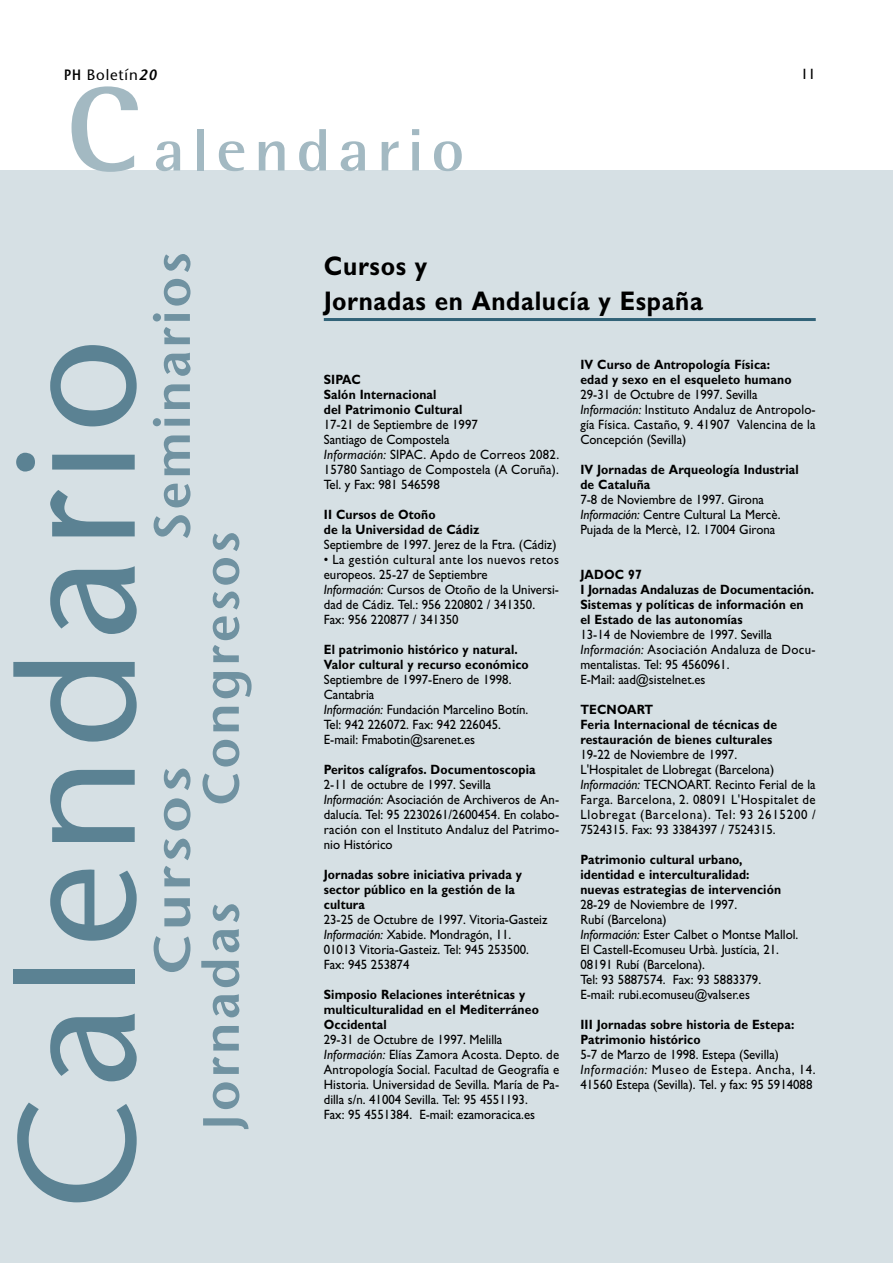
<style>
.page{position:relative;width:893px;height:1263px;background:#fff}
.page>*{position:absolute;margin:0;border:0;box-sizing:border-box;transform-origin:0 0}
.t1{font:165px "Stone Sans";letter-spacing:.055em;color:#5b8293}
.t2{font:700 60px "Rotis Semi Sans";letter-spacing:.105em;color:#a3b9c2;scale:1.1 1}
.t3{font:600 51px "Stone Sans";letter-spacing:.055em;color:#7092a1}
.t4{font:600 51px "Stone Sans";letter-spacing:.055em;color:#7092a1;scale:1.2 1}
.t5{font:700 27px/34.5px "Gill Sans";letter-spacing:.025em;color:#000;scale:.9 1}
.t6{font:15px "Stone Sans";letter-spacing:.055em;color:#000}
.t7{font:15px "Gill Sans";color:#000}
.t8{font:13.5px/15px "Gill Sans";color:#000;scale:.95 1}
.t9{font:700 13.5px/15px "Gill Sans";letter-spacing:.01em;color:#000;scale:.9 1}
.s1{font-weight:600}
.s2{font-weight:600;font-style:italic}
.s3{font-size:120px}
.s4{font-style:italic}
</style>
<div class="page">
<div style="left:0;top:170px;width:892px;height:1093px;background:#d6e0e4"></div>
<hr style="left:324px;top:318px;width:491px;height:3px;background:#326378">
<p class="t6" style="left:64px;top:70px;width:94px"><span class="s1">PH</span> Boletín<span class="s2">20</span></p>
<p class="t7" style="left:800px;top:68px;width:16px">11</p>
<h2 class="t2" style="left:65px;top:128px;width:364px"><span class="s3">C</span>alendario</h2>
<h1 class="t1" style="left:17px;top:1210px;width:873px;rotate:-90deg">Calendario</h1>
<h3 class="t3" style="left:152px;top:541px;width:290px;rotate:-90deg">Seminarios</h3>
<h3 class="t4" style="left:152px;top:975px;width:175px;rotate:-90deg">Cursos</h3>
<h3 class="t3" style="left:201px;top:806px;width:276px;rotate:-90deg">Congresos</h3>
<h3 class="t3" style="left:201px;top:1130px;width:229px;rotate:-90deg">Jornadas</h3>
<h3 class="t5" style="left:324px;top:252px;width:423px">Cursos y<br>Jornadas en Andalucía y España</h3>
<p class="t9" style="left:324px;top:373px;width:155px">SIPAC<br>Salón Internacional<br>del Patrimonio Cultural</p>
<p class="t8" style="left:324px;top:418px;width:249px">17-21 de Septiembre de 1997<br>Santiago de Compostela<br><span class="s4">Información:</span> SIPAC. Apdo de Correos 2082.<br>15780 Santiago de Compostela (A Coruña).<br>Tel. y Fax: 981 546598</p>
<p class="t9" style="left:324px;top:508px;width:174px">II Cursos de Otoño<br>de la Universidad de Cádiz</p>
<p class="t8" style="left:324px;top:538px;width:246px">Septiembre de 1997. Jerez de la Ftra. (Cádiz)</p>
<p class="t8" style="left:324px;top:553px;width:249px">• La gestión cultural ante los nuevos retos europeos. 25-27 de Septiembre<br><span class="s4">Información:</span> Cursos de Otoño de la Universi&shy;dad de Cádiz. Tel.: 956 220802 / 341350.<br>Fax: 956 220877 / 341350</p>
<p class="t9" style="left:324px;top:643px;width:229px">El patrimonio histórico y natural.<br>Valor cultural y recurso económico</p>
<p class="t8" style="left:324px;top:673px;width:217px">Septiembre de 1997-Enero de 1998.<br>Cantabria<br><span class="s4">Información:</span> Fundación Marcelino Botín.<br>Tel: 942 226072. Fax: 942 226045.<br>E-mail: Fmabotin@sarenet.es</p>
<p class="t9" style="left:324px;top:763px;width:237px">Peritos calígrafos. Documentoscopia</p>
<p class="t8" style="left:324px;top:778px;width:249px">2-11 de octubre de 1997. Sevilla<br><span class="s4">Información:</span> Asociación de Archiveros de An&shy;dalucía. Tel: 95 2230261/2600454. En colabo&shy;ración con el Instituto Andaluz del Patrimo&shy;nio Histórico</p>
<p class="t9" style="left:324px;top:868px;width:222px">Jornadas sobre iniciativa privada y sector público en la gestión de la cultura</p>
<p class="t8" style="left:324px;top:913px;width:237px">23-25 de Octubre de 1997. Vitoria-Gasteiz <span class="s4">Información:</span> Xabide. Mondragón, 11.<br>01013 Vitoria-Gasteiz. Tel: 945 253500.<br>Fax: 945 253874</p>
<p class="t9" style="left:324px;top:988px;width:240px">Simposio Relaciones interétnicas y multiculturalidad en el Mediterráneo<br>Occidental</p>
<p class="t8" style="left:324px;top:1033px;width:249px">29-31 de Octubre de 1997. Melilla <span class="s4">Información:</span> Elías Zamora Acosta. Depto. de Antropología Social. Facultad de Geografía e Historia. Universidad de Sevilla. María de Pa&shy;dilla s/n. 41004 Sevilla. Tel: 95 4551193.<br>Fax: 95 4551384. E-mail: ezamoracica.es</p>
<p class="t9" style="left:580px;top:358px;width:236px">IV Curso de Antropología Física: edad y sexo en el esqueleto humano</p>
<p class="t8" style="left:580px;top:388px;width:249px">29-31 de Octubre de 1997. Sevilla <span class="s4">Información:</span> Instituto Andaluz de Antropolo&shy;gía Física. Castaño, 9. 41907 Valencina de la Concepción (Sevilla)</p>
<p class="t9" style="left:580px;top:463px;width:244px">IV Jornadas de Arqueología Industrial de Cataluña</p>
<p class="t8" style="left:580px;top:493px;width:212px">7-8 de Noviembre de 1997. Girona<br><span class="s4">Información:</span> Centre Cultural La Mercè.<br>Pujada de la Mercè, 12. 17004 Girona</p>
<p class="t9" style="left:580px;top:568px;width:261px">JADOC 97<br>I Jornadas Andaluzas de Documentación.<br>Sistemas y políticas de información en el Estado de las autonomías</p>
<p class="t8" style="left:580px;top:628px;width:249px">13-14 de Noviembre de 1997. Sevilla <span class="s4">Información:</span> Asociación Andaluza de Docu&shy;mentalistas. Tel: 95 4560961.<br>E-Mail: aad@sistelnet.es</p>
<p class="t9" style="left:580px;top:703px;width:220px">TECNOART<br>Feria Internacional de técnicas de restauración de bienes culturales</p>
<p class="t8" style="left:580px;top:748px;width:249px">19-22 de Noviembre de 1997.<br>L'Hospitalet de Llobregat (Barcelona)<br><span class="s4">Información:</span> TECNOART. Recinto Ferial de la Farga. Barcelona, 2. 08091 L'Hospitalet de Llobregat (Barcelona). Tel: 93 2615200 / 7524315. Fax: 93 3384397 / 7524315.</p>
<p class="t9" style="left:580px;top:853px;width:224px">Patrimonio cultural urbano, identidad e interculturalidad: nuevas estrategias de intervención</p>
<p class="t8" style="left:580px;top:898px;width:231px">28-29 de Noviembre de 1997.<br>Rubí (Barcelona)<br><span class="s4">Información:</span> Ester Calbet o Montse Mallol.<br>El Castell-Ecomuseu Urbà. Justícia, 21.<br>08191 Rubí (Barcelona).<br>Tel: 93 5887574. Fax: 93 5883379.<br>E-mail: rubi.ecomuseu@valser.es</p>
<p class="t9" style="left:580px;top:1018px;width:239px">III Jornadas sobre historia de Estepa:<br>Patrimonio histórico</p>
<p class="t8" style="left:580px;top:1048px;width:249px">5-7 de Marzo de 1998. Estepa (Sevilla)<br><span class="s4">Información:</span> Museo de Estepa. Ancha, 14.<br>41560 Estepa (Sevilla). Tel. y fax: 95 5914088</p>
</div>
